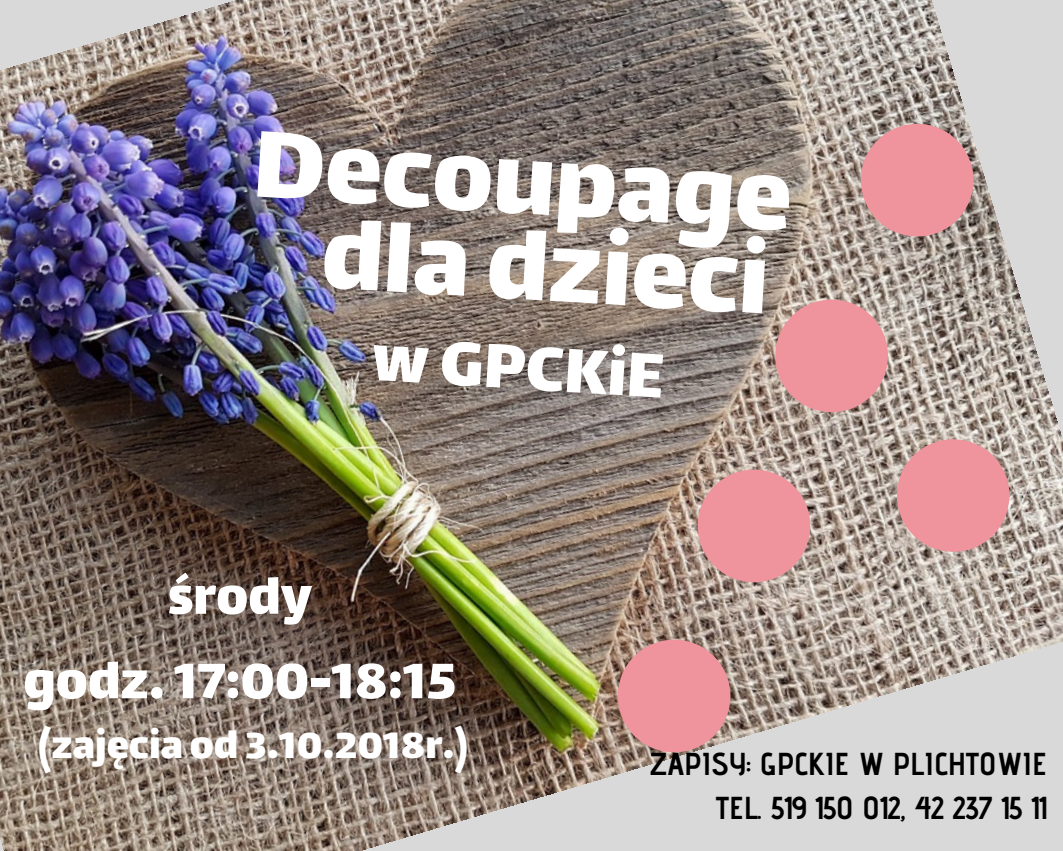
<style>
.page{position:relative;width:1063px;height:851px;background:#fff}
.page>*{position:absolute;margin:0;border:0;box-sizing:border-box;transform-origin:0 0}
.t1{font:114.75px "Lalezar";color:#fff}
.t2{font:75.45px "Lalezar";color:#fff}
.t3{font:60.45px/84.4px "Lalezar";color:#fff;text-align:center}
.t4{font:45.3px "Lalezar";color:#fff}
.t5{font:700 31.65px/44px "Advent Pro";color:#000;text-align:right}
</style>
<div class="page">
<img style="left:0;top:0;width:1063px;height:850px">
<svg style="left:775px;top:299px;width:113px;height:113px;background:#e1969a"></svg>
<svg style="left:861px;top:124px;width:112px;height:112px;background:#de9399"></svg>
<svg style="left:698px;top:469px;width:112px;height:113px;background:#e1959a"></svg>
<svg style="left:889px;top:431px;width:128px;height:128px;background:#d79a9c"></svg>
<svg style="left:618px;top:639px;width:112px;height:113px;background:#de9296"></svg>
<h1 class="t1" style="left:259px;top:88px;width:541px;rotate:4deg">Decoupage</h1>
<h1 class="t1" style="left:326px;top:182px;width:449px;rotate:3deg">dla dzieci</h1>
<h2 class="t2" style="left:376px;top:308px;width:293px;rotate:4deg">w GPCKiE</h2>
<h3 class="t3" style="left:23px;top:550px;width:434px">środy godz.17:00-18:15</h3>
<h3 class="t4" style="left:39px;top:715px;width:431px">(zajęcia od 3.10.2018r.)</h3>
<p class="t5" style="left:650px;top:741px;width:398px">ZAPISY: GPCKIE W PLICHTOWIE<br>TEL. 519 150 012, 42 237 15 11</p>
</div>
